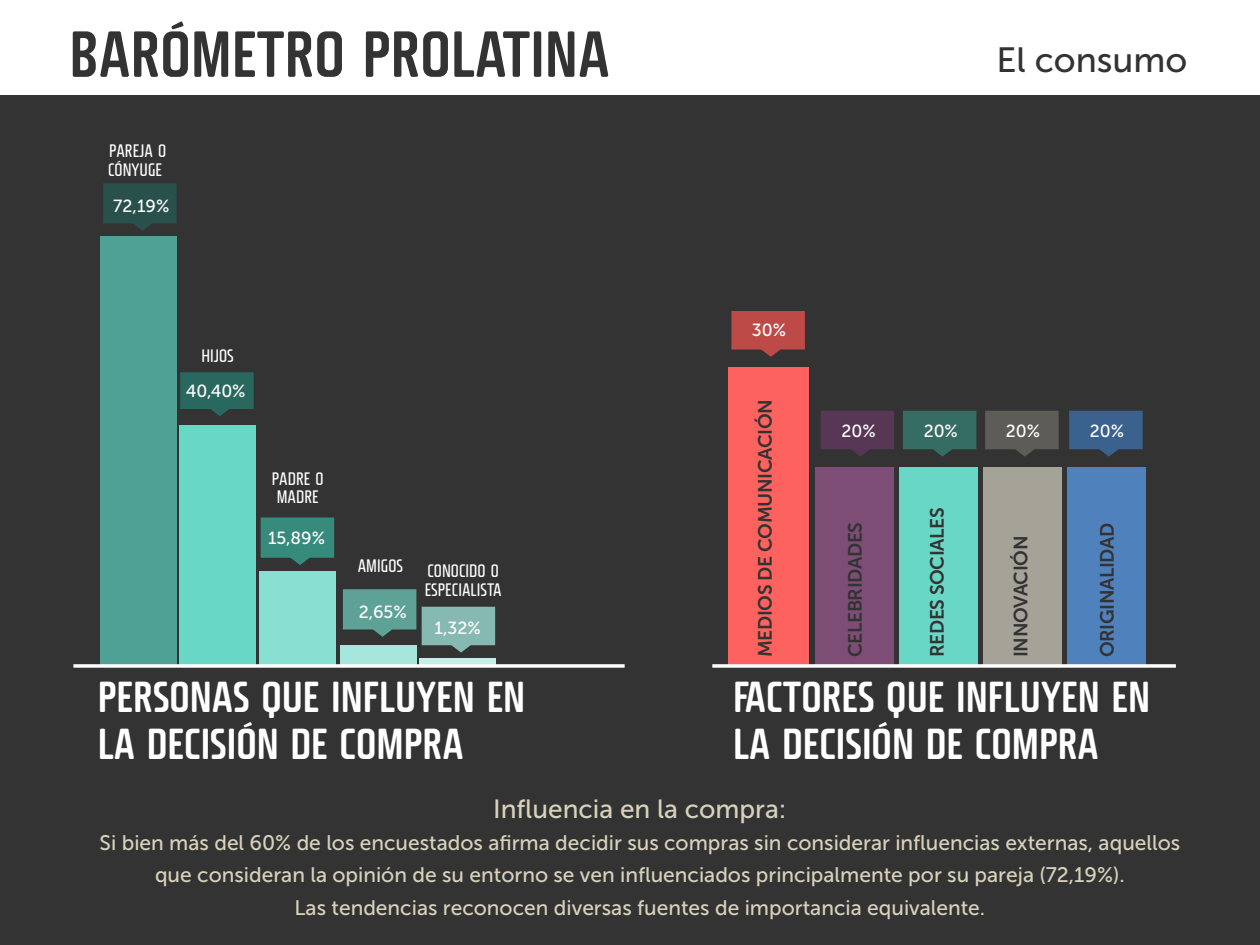
<style>
.page{position:relative;width:1260px;height:945px;background:#fff}
.page>*{position:absolute;margin:0;border:0;box-sizing:border-box;transform-origin:0 0}
.t1{font:600 extra-condensed 63px "Fishmonger K";color:#333}
.t2{font:600 extra-condensed 42px/46.9px "Fishmonger K";color:#fff}
.t3{font:35px "Museo Sans 500";color:#333}
.t4{font:26.25px "Museo Sans 500";color:#d8d2bc}
.t5{font:21px/32.4px "Museo Sans 500";color:#d8d2bc;text-align:center}
.t6{font:19.25px "Museo Sans 700";letter-spacing:-.02em;color:#333}
.t7{font:extra-condensed 17.5px/18.9px "Fishmonger K";color:#fff}
.t8{font:17.5px "Museo Sans 500";color:#fff}
</style>
<div class="page">
<div style="left:0;top:96px;width:1260px;height:849px;background:#333"></div>
<div style="left:728px;top:367px;width:80px;height:297px;background:#fd625e"></div>
<div style="left:815px;top:467px;width:79px;height:197px;background:#7e4d76"></div>
<div style="left:899px;top:467px;width:79px;height:197px;background:#69d7c6"></div>
<div style="left:983px;top:467px;width:79px;height:197px;background:#a5a298"></div>
<div style="left:1067px;top:467px;width:79px;height:197px;background:#4f81bd"></div>
<svg style="left:821px;top:411px;width:73px;height:46px"></svg>
<svg style="left:903px;top:411px;width:73px;height:46px"></svg>
<svg style="left:985px;top:411px;width:74px;height:46px"></svg>
<svg style="left:1069px;top:411px;width:74px;height:46px;background:#395980"></svg>
<svg style="left:731px;top:311px;width:74px;height:46px;background:#a94644"></svg>
<svg style="left:712px;top:664px;width:464px;height:4px;background:#e9e9e9"></svg>
<svg style="left:180px;top:372px;width:74px;height:44px;background:#296057"></svg>
<svg style="left:103px;top:183px;width:74px;height:48px;background:#294c47"></svg>
<svg style="left:343px;top:589px;width:73px;height:48px;background:#579288"></svg>
<svg style="left:261px;top:517px;width:73px;height:48px;background:#357e72"></svg>
<svg style="left:422px;top:607px;width:73px;height:46px;background:#79a59e"></svg>
<div style="left:100px;top:236px;width:76px;height:430px;background:#4fa195"></div>
<div style="left:180px;top:426px;width:76px;height:240px;background:#69d7c6"></div>
<div style="left:260px;top:572px;width:76px;height:94px;background:#87dfd1"></div>
<div style="left:340px;top:645px;width:76px;height:21px;background:#a5e7dd"></div>
<div style="left:419px;top:658px;width:76px;height:8px;background:#c3efe8"></div>
<svg style="left:73px;top:664px;width:552px;height:4px;background:#e8ebea"></svg>
<h1 class="t1" style="left:69px;top:18px;width:542px">BARÓMETRO PROLATINA</h1>
<p class="t7" style="left:108px;top:142px;width:60px">PAREJA O<br>CÓNYUGE</p>
<p class="t8" style="left:113px;top:196px;width:58px">72,19%</p>
<p class="t7" style="left:201px;top:347px;width:34px">HIJOS</p>
<p class="t8" style="left:186px;top:382px;width:61px">40,40%</p>
<p class="t7" style="left:272px;top:469px;width:53px">PADRE O<br>MADRE</p>
<p class="t8" style="left:268px;top:529px;width:59px">15,89%</p>
<p class="t7" style="left:358px;top:557px;width:47px">AMIGOS</p>
<p class="t7" style="left:425px;top:562px;width:78px">CONOCIDO O<br>ESPECIALISTA</p>
<p class="t8" style="left:359px;top:603px;width:49px">2,65%</p>
<p class="t8" style="left:435px;top:618px;width:48px">1,32%</p>
<h2 class="t2" style="left:98px;top:675px;width:429px">PERSONAS QUE INFLUYEN EN<br>LA DECISIÓN DE COMPRA</h2>
<p class="t8" style="left:752px;top:320px;width:36px">30%</p>
<h3 class="t3" style="left:997px;top:41px;width:192px">El consumo</h3>
<p class="t6" style="left:754px;top:657px;width:260px;rotate:-90deg">MEDIOS DE COMUNICACIÓN</p>
<p class="t8" style="left:841px;top:421px;width:36px">20%</p>
<p class="t8" style="left:924px;top:421px;width:36px">20%</p>
<p class="t8" style="left:1006px;top:421px;width:36px">20%</p>
<p class="t8" style="left:1090px;top:421px;width:36px">20%</p>
<p class="t6" style="left:927px;top:657px;width:151px;rotate:-90deg">REDES SOCIALES</p>
<p class="t6" style="left:844px;top:657px;width:137px;rotate:-90deg">CELEBRIDADES</p>
<p class="t6" style="left:1096px;top:657px;width:136px;rotate:-90deg">ORIGINALIDAD</p>
<h2 class="t2" style="left:733px;top:675px;width:419px">FACTORES QUE INFLUYEN EN<br>LA DECISIÓN DE COMPRA</h2>
<p class="t6" style="left:1010px;top:657px;width:123px;rotate:-90deg">INNOVACIÓN</p>
<p class="t4" style="left:493px;top:794px;width:295px">Influencia en la compra:</p>
<p class="t5" style="left:100px;top:827px;width:1082px">Si bien más del 60% de los encuestados afirma decidir sus compras sin considerar influencias externas, aquellos que consideran la opinión de su entorno se ven influenciados principalmente por su pareja (72,19%).<br>Las tendencias reconocen diversas fuentes de importancia equivalente.</p>
</div>
